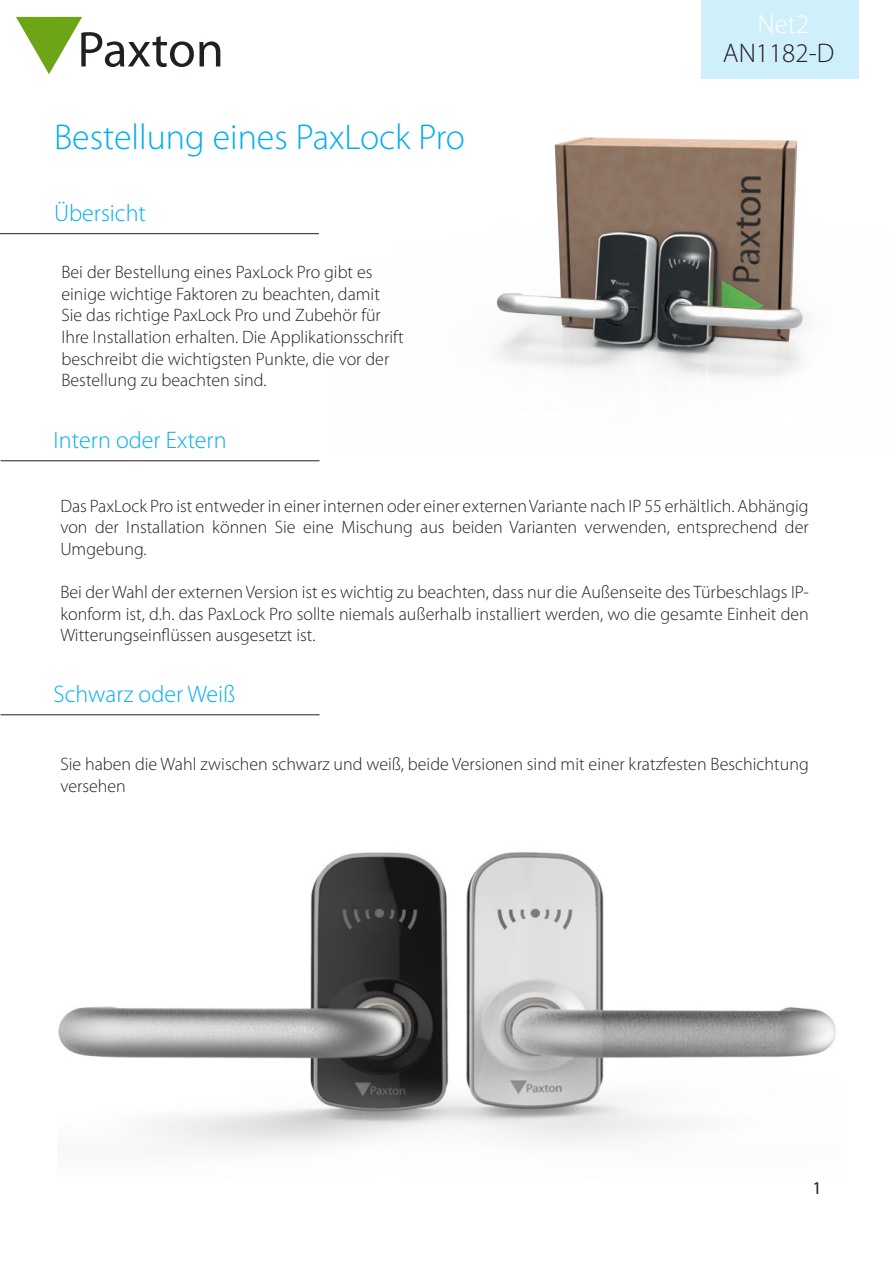
<style>
.page{position:relative;width:893px;height:1263px;background:#fff}
.page>*{position:absolute;margin:0;border:0;box-sizing:border-box;transform-origin:0 0}
.AN_Title{font:300 36px "Myriad Pro";color:#00aeef}
.AN_Title-2{font:300 27px "Myriad Pro";color:#231f20}
.AN_Title-3{font:300 27px "Myriad Pro";color:#fff}
.Section_title{font:300 24px "Myriad Pro";color:#00aeef}
.Text_-_9pt_Bold_Tile{font:300 18px/21.6px "Myriad Pro";color:#231f20}
.t1{font:18px "Myriad Pro";color:#231f20}
</style>
<div class="page">
<svg style="left:16px;top:17px;width:204px;height:57px"></svg>
<img style="left:496px;top:17px;width:310px;height:360px">
<hr style="left:0;top:233px;width:319px;height:1px;background:#231f20">
<hr style="left:1px;top:460px;width:319px;height:1px;background:#231f20">
<hr style="left:1px;top:714px;width:319px;height:1px;background:#231f20">
<div style="left:702px;top:0;width:157px;height:79px;background:#cfeffb"></div>
<img style="left:58px;top:852px;width:778px;height:296px">
<p class="AN_Title-3" style="left:758px;top:8px;width:53px">Net2</p>
<p class="AN_Title" style="left:54px;top:116px;width:413px">Bestellung eines PaxLock Pro</p>
<p class="Section_title" style="left:54px;top:198px;width:93px">Übersicht</p>
<p class="Text_-_9pt_Bold_Tile" style="left:61px;top:261px;width:344px">Bei der Bestellung eines PaxLock Pro gibt es einige wichtige Faktoren zu beachten, damit Sie das richtige PaxLock Pro und Zubehör für Ihre Installation erhalten. Die Applikationsschrift beschreibt die wichtigsten Punkte, die vor der Bestellung zu beachten sind.</p>
<p class="Section_title" style="left:54px;top:426px;width:175px">Intern oder Extern</p>
<p class="AN_Title-2" style="left:723px;top:37px;width:113px">AN1182-D</p>
<p class="Text_-_9pt_Bold_Tile" style="left:60px;top:495px;width:750px;text-align:justify">Das PaxLock Pro ist entweder in einer internen oder einer externen Variante nach IP 55 erhältlich. Abhängig von der Installation können Sie eine Mischung aus beiden Varianten verwenden, entsprechend der Umgebung.</p>
<p class="Text_-_9pt_Bold_Tile" style="left:60px;top:581px;width:750px;text-align:justify">Bei der Wahl der externen Version ist es wichtig zu beachten, dass nur die Außenseite des Türbeschlags IP&shy;konform ist, d.h. das PaxLock Pro sollte niemals außerhalb installiert werden, wo die gesamte Einheit den Witterungseinflüssen ausgesetzt ist.</p>
<p class="Section_title" style="left:54px;top:680px;width:184px">Schwarz oder Weiß</p>
<p class="Text_-_9pt_Bold_Tile" style="left:60px;top:753px;width:750px">Sie haben die Wahl zwischen schwarz und weiß, beide Versionen sind mit einer kratzfesten Beschichtung versehen</p>
<p class="t1" style="left:812px;top:1176px;width:11px">1</p>
</div>
